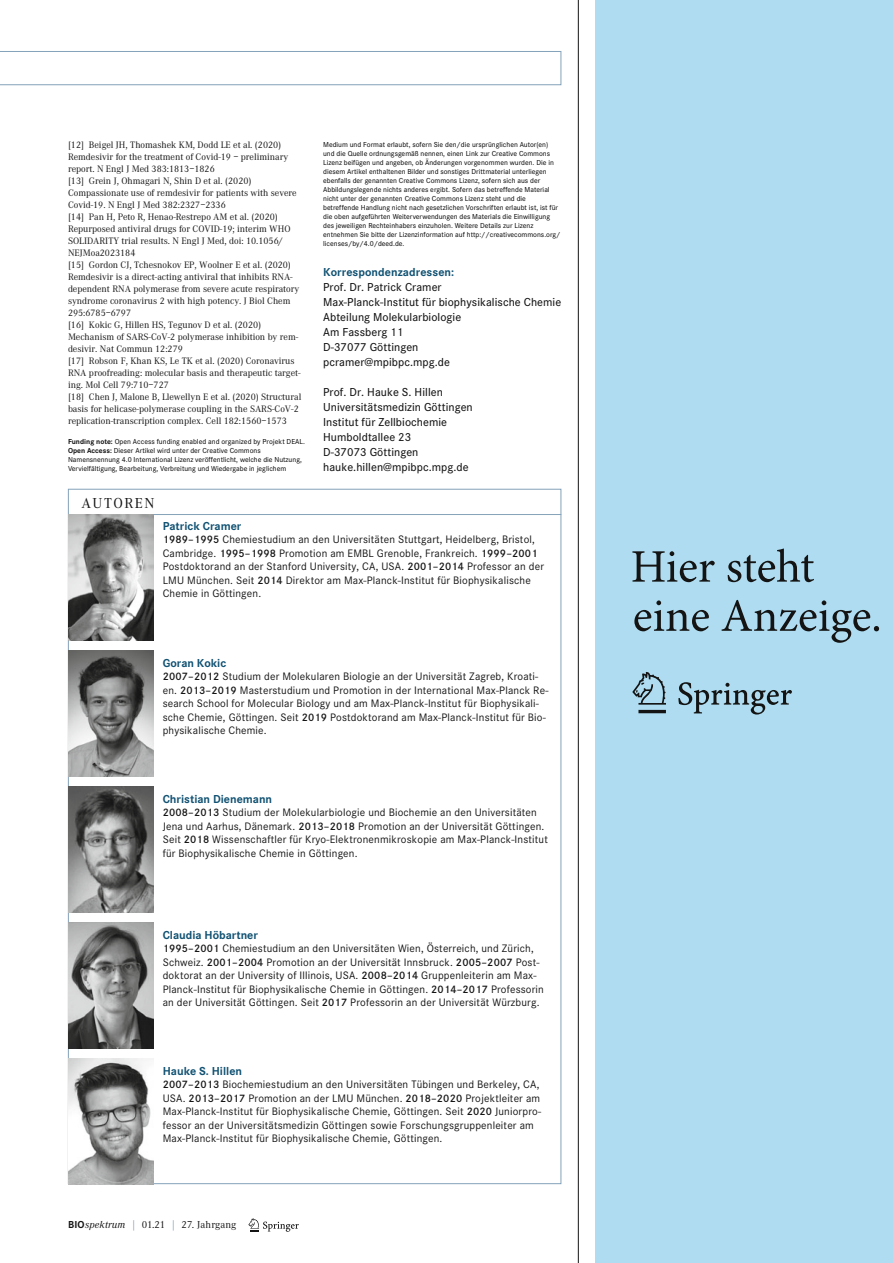
<style>
.page{position:relative;width:893px;height:1263px;background:#fff}
.page>*{position:absolute;margin:0;border:0;box-sizing:border-box;transform-origin:0 0}
.t1{font:15px "Corporate A";letter-spacing:.095em;color:#131413}
.t2{font:500 12px/15px "Corporate S";letter-spacing:.005em;color:#131413}
.t3{font:700 12px "Corporate S";color:#115273}
.t4{font:11.25px/13.5px "Corporate S";letter-spacing:.015em;color:#131413}
.t5{font:10.5px "Corporate A";letter-spacing:.015em;color:#131413}
.t6{font:9.75px/12px "Corporate A";letter-spacing:-.005em;color:#131413}
.t7{font:500 7.5px/9px "Corporate S";color:#131413}
.s1{font-weight:700}
.s2{font-weight:600}
.s3{font-family:"Corporate S";font-weight:700}
.s4{font-style:italic}
.s5{color:#658ba6}
</style>
<div class="page">
<svg style="left:248px;top:1218px;width:51px;height:14px"></svg>
<hr style="left:68px;top:514px;width:493px;height:1px;background:#84a2ba">
<img style="left:69px;top:515px;width:85px;height:126px">
<img style="left:69px;top:651px;width:85px;height:125px">
<img style="left:69px;top:787px;width:85px;height:125px">
<img style="left:69px;top:923px;width:85px;height:125px">
<img style="left:69px;top:1059px;width:85px;height:125px">
<div style="left:595px;top:0;width:298px;height:1263px;background:#afdcf1"></div>
<svg style="left:632px;top:548px;width:247px;height:95px"></svg>
<svg style="left:632px;top:672px;width:160px;height:43px"></svg>
<hr style="left:578px;top:0;width:1px;height:1263px;background:#131413">
<div style="left:0;top:51px;width:561px;height:34px;border:1px solid #84a2ba"></div>
<svg style="left:0;top:51px;width:1px;height:34px"></svg>
<p class="t6" style="left:68px;top:139px;width:235px">[12] Beigel JH, Thomashek KM, Dodd LE et al. (2020)<br>Remdesivir for the treatment of Covid-19 – preliminary report. N Engl J Med 383:1813–1826<br>[13] Grein J, Ohmagari N, Shin D et al. (2020)<br>Compassionate use of remdesivir for patients with severe Covid-19. N Engl J Med 382:2327–2336<br>[14] Pan H, Peto R, Henao-Restrepo AM et al. (2020)<br>Repurposed antiviral drugs for COVID-19; interim WHO SOLIDARITY trial results. N Engl J Med, doi: 10.1056/ NEJMoa2023184<br>[15] Gordon CJ, Tchesnokov EP, Woolner E et al. (2020)<br>Remdesivir is a direct-acting antiviral that inhibits RNA&shy;dependent RNA polymerase from severe acute respiratory syndrome coronavirus 2 with high potency. J Biol Chem 295:6785–6797<br>[16] Kokic G, Hillen HS, Tegunov D et al. (2020)<br>Mechanism of SARS-CoV-2 polymerase inhibition by rem&shy;desivir. Nat Commun 12:279<br>[17] Robson F, Khan KS, Le TK et al. (2020) Coronavirus RNA proofreading: molecular basis and therapeutic target&shy;ing. Mol Cell 79:710–727<br>[18] Chen J, Malone B, Llewellyn E et al. (2020) Structural basis for helicase-polymerase coupling in the SARS-CoV-2 replication-transcription complex. Cell 182:1560–1573</p>
<p class="t7" style="left:68px;top:438px;width:239px"><span class="s1">Funding note:</span> Open Access funding enabled and organized by Projekt DEAL.<br><span class="s1">Open Access:</span> Dieser Artikel wird unter der Creative Commons Namensnennung 4.0 International Lizenz veröffentlicht, welche die Nutzung, Vervielfältigung, Bearbeitung, Verbreitung und Wiedergabe in jeglichem</p>
<h1 class="t1" style="left:81px;top:497px;width:74px">AUTOREN</h1>
<p class="t7" style="left:323px;top:141px;width:239px">Medium und Format erlaubt, sofern Sie den/die ursprünglichen Autor(en) und die Quelle ordnungs gemäß nennen, einen Link zur Creative Commons Lizenz beifügen und angeben, ob Änderungen vorgenommen wurden. Die in diesem Artikel ent haltenen Bilder und sonstiges Drittmaterial unterliegen ebenfalls der genannten Creative Commons Lizenz, sofern sich aus der Abbildungslegende nichts anderes ergibt. Sofern das betreffende Material nicht unter der genannten Creative Commons Lizenz steht und die betreffende Handlung nicht nach gesetzlichen Vorschriften erlaubt ist, ist für die oben aufgeführten Weiterverwendungen des Materials die Einwilligung des jeweiligen Rechteinhabers einzuholen. Weitere Details zur Lizenz entnehmen Sie bitte der Lizenzinformation auf http://creativecommons.org/ licenses/by/4.0/deed.de.</p>
<p class="t3" style="left:323px;top:268px;width:133px">Korrespondenzadressen:</p>
<p class="t2" style="left:323px;top:280px;width:240px">Prof. Dr. Patrick Cramer<br>Max-Planck-Institut für biophysikalische Chemie<br>Abteilung Molekularbiologie<br>Am Fassberg 11<br>D-37077 Göttingen<br>pcramer@mpibpc.mpg.de</p>
<p class="t2" style="left:323px;top:385px;width:151px">Prof. Dr. Hauke S. Hillen<br>Universitätsmedizin Göttingen<br>Institut für Zellbiochemie<br>Humboldtallee 23<br>D-37073 Göttingen hauke.hillen@mpibpc.mpg.de</p>
<p class="t3" style="left:163px;top:521px;width:80px">Patrick Cramer</p>
<p class="t4" style="left:163px;top:534px;width:383px"><span class="s2">1989–1995</span> Chemiestudium an den Universitäten Stuttgart, Heidelberg, Bristol, Cambridge. <span class="s2">1995–1998</span> Promotion am EMBL Grenoble, Frankreich. <span class="s2">1999–2001<br></span>Post doktorand an der Stanford University, CA, USA. <span class="s2">2001–2014</span> Professor an der LMU München. Seit <span class="s2">2014</span> Direktor am Max-Planck-Institut für Biophysikalische Chemie in Göttingen.</p>
<p class="t3" style="left:163px;top:658px;width:65px">Goran Kokic</p>
<p class="t4" style="left:163px;top:671px;width:387px"><span class="s2">2007–2012</span> Studium der Molekularen Biologie an der Universität Zagreb, Kroati&shy;en. <span class="s2">2013–2019</span> Masterstudium und Promotion in der International Max-Planck Re&shy;search School for Molecular Biology und am Max-Planck-Institut für Biophysikali&shy;sche Chemie, Göttingen. Seit <span class="s2">2019</span> Postdoktorand am Max-Planck-Institut für Bio&shy;physikalische Chemie.</p>
<p class="t3" style="left:163px;top:794px;width:111px">Christian Dienemann</p>
<p class="t4" style="left:163px;top:807px;width:387px"><span class="s2">2008–2013</span> Studium der Molekularbiologie und Biochemie an den Universitäten Jena und Aarhus, Dänemark. <span class="s2">2013–2018</span> Promotion an der Universität Göttingen.<br>Seit <span class="s2">2018</span> Wissenschaftler für Kryo-Elektronenmikroskopie am Max-Planck-Institut für Biophysikalische Chemie in Göttingen.</p>
<p class="t3" style="left:163px;top:930px;width:97px">Claudia Höbartner</p>
<p class="t4" style="left:163px;top:943px;width:383px"><span class="s2">1995–2001</span> Chemiestudium an den Universitäten Wien, Österreich, und Zürich, Schweiz. <span class="s2">2001–2004</span> Promotion an der Universität Innsbruck. <span class="s2">2005–2007</span> Post&shy;doktorat an der University of Illinois, USA. <span class="s2">2008–2014</span> Gruppenleiterin am Max-Planck-Institut für Biophysikalische Chemie in Göttingen. <span class="s2">2014–2017</span> Professorin an der Univer sität Göttingen. Seit <span class="s2">2017</span> Professorin an der Universität Würzburg.</p>
<p class="t3" style="left:163px;top:1066px;width:81px">Hauke S. Hillen</p>
<p class="t4" style="left:163px;top:1079px;width:380px"><span class="s2">2007–2013</span> Biochemiestudium an den Universitäten Tübingen und Berkeley, CA, USA. <span class="s2">2013–2017</span> Promotion an der LMU München. <span class="s2">2018–2020</span> Projektleiter am Max-Planck-Institut für Biophysikalische Chemie, Göttingen. Seit <span class="s2">2020</span> Juniorpro&shy;fessor an der Universitätsmedizin Göttingen sowie Forschungsgruppenleiter am Max-Planck-Insti tut für Biophysikalische Chemie, Göttingen.</p>
<p class="t5" style="left:68px;top:1221px;width:170px"><span class="s3">BIO</span><span class="s4">spektrum</span> <span class="s5">|</span> 01.21 <span class="s5">|</span> 27. Jahrgang</p>
</div>
